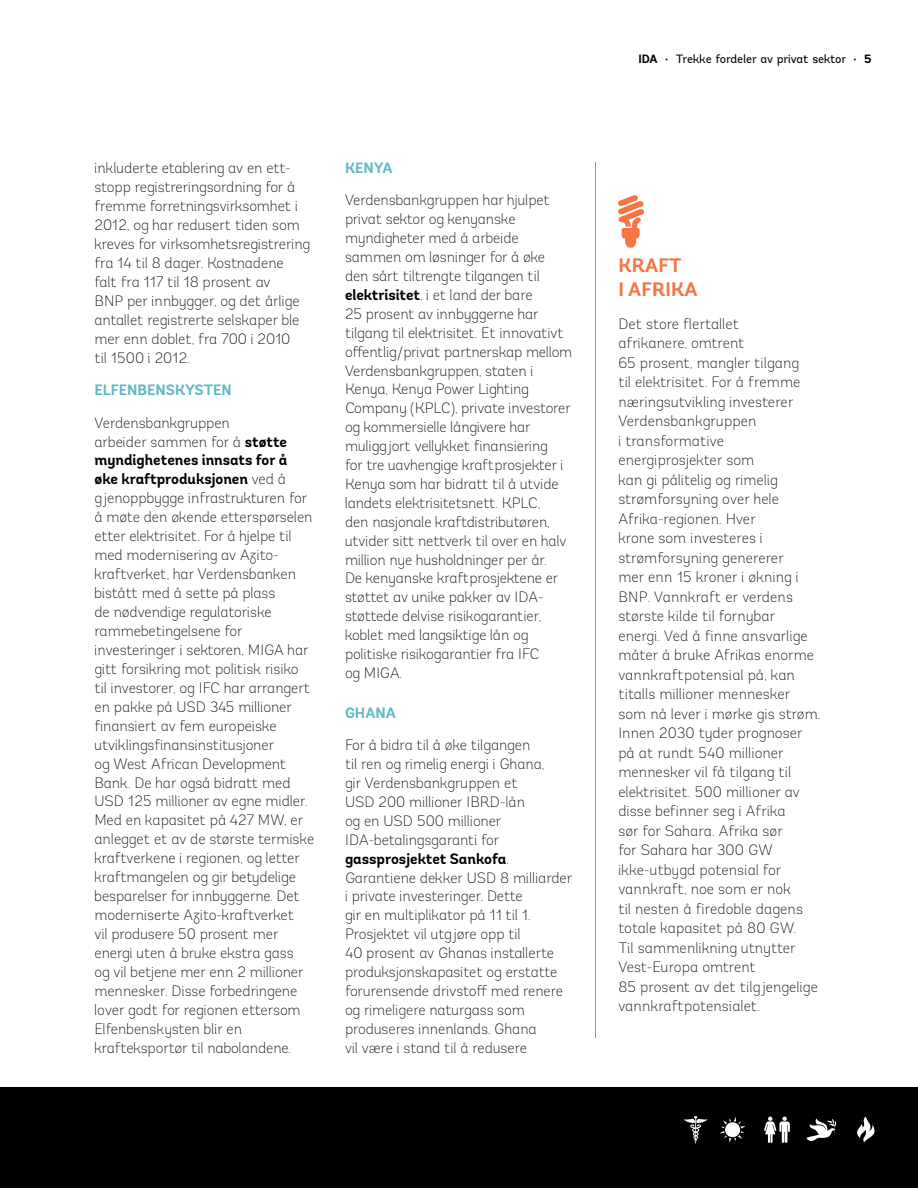
<style>
.page{position:relative;width:918px;height:1188px;background:#fff}
.page>*{position:absolute;margin:0;border:0;box-sizing:border-box;transform-origin:0 0}
.t1{font:700 19.5px/23.4px "Andes";letter-spacing:.01em;color:#f47643}
.t2{font:200 15px/18.9px "Andes";letter-spacing:-.005em;color:#000}
.t3{font:700 15px "Andes";color:#5fbac3}
.t4{font:12px "Andes";letter-spacing:-.015em;color:#000}
.s1{font-weight:700}
</style>
<div class="page">
<div style="left:0;top:1088px;width:918px;height:100px;background:#000"></div>
<svg style="left:764px;top:1117px;width:26px;height:26px"></svg>
<svg style="left:857px;top:1117px;width:17px;height:26px"></svg>
<svg style="left:684px;top:1116px;width:24px;height:27px"></svg>
<svg style="left:806px;top:1118px;width:30px;height:23px"></svg>
<svg style="left:720px;top:1117px;width:26px;height:26px"></svg>
<hr style="left:595px;top:162px;width:1px;height:876px;background:#f47643">
<svg style="left:618px;top:195px;width:26px;height:53px"></svg>
<p class="t2" style="left:94px;top:159px;width:217px">inkluderte etablering av en ett&shy;stopp registreringsordning for å fremme forretningsvirksomhet i<br>2012, og har redusert tiden som kreves for virksomhetsregistrering fra 14 til 8 dager. Kostnadene<br>falt fra 117 til 18 prosent av<br>BNP per innbygger, og det årlige antallet registrerte selskaper ble mer enn doblet, fra 700 i 2010<br>til 1500 i 2012.</p>
<p class="t3" style="left:94px;top:381px;width:139px">Elfenbenskysten</p>
<p class="t2" style="left:94px;top:413px;width:221px">Verdensbankgruppen<br>arbeider sammen for å <span class="s1">støtte myndighetenes innsats for å øke kraftproduksjonen</span> ved å gjenoppbygge infrastrukturen for å møte den økende etterspørselen etter elektrisitet. For å hjelpe til med modernisering av Azito&shy;kraftverket, har Verdensbanken bistått med å sette på plass<br>de nødvendige regulatoriske rammebetingelsene for investeringer i sektoren, MIGA har gitt forsikring mot politisk risiko til investorer, og IFC har arrangert en pakke på USD 345 millioner finansiert av fem europeiske utviklingsfinansinstitusjoner<br>og West African Development<br>Bank. De har også bidratt med<br>USD 125 millioner av egne midler.<br>Med en kapasitet på 427 MW, er anlegget et av de største termiske kraftverkene i regionen, og letter kraftmangelen og gir betydelige besparelser for innbyggerne. Det moderniserte Azito-kraftverket<br>vil produsere 50 prosent mer energi uten å bruke ekstra gass<br>og vil betjene mer enn 2 millioner mennesker. Disse forbedringene lover godt for regionen ettersom<br>Elfenbenskysten blir en krafteksportør til nabolandene.</p>
<p class="t3" style="left:345px;top:159px;width:48px">Ke nya</p>
<p class="t2" style="left:345px;top:191px;width:229px">Verdensbankgruppen har hjulpet privat sektor og kenyanske myndigheter med å arbeide sammen om løsninger for å øke den sårt tiltrengte tilgangen til <span class="s1">elektrisitet</span>, i et land der bare<br>25 prosent av innbyggerne har tilgang til elektrisitet. Et innovativt offentlig/privat partnerskap mellom<br>Verdensbankgruppen, staten i<br>Kenya, Kenya Power Lighting<br>Company (KPLC), private investorer og kommersielle långivere har muliggjort vellykket finansiering<br>for tre uavhengige kraftprosjekter i<br>Kenya som har bidratt til å utvide landets elektrisitetsnett. KPLC,<br>den nasjonale kraftdistributøren, utvider sitt nettverk til over en halv million nye husholdninger per år.<br>De kenyanske kraftprosjektene er støttet av unike pakker av IDA&shy;støttede delvise risikogarantier, koblet med langsiktige lån og politiske risikogarantier fra IFC<br>og MIGA.</p>
<p class="t3" style="left:345px;top:703px;width:51px">Ghana</p>
<p class="t2" style="left:345px;top:736px;width:229px">For å bidra til å øke tilgangen<br>til ren og rimelig energi i Ghana,<br>gir Verdensbankgruppen et<br>USD 200 millioner IBRD-lån<br>og en USD 500 millioner<br>IDA-betalingsgaranti for <span class="s1">gassprosjektet Sankofa</span>.<br>Garantiene dekker USD 8 milliarder i private investeringer. Dette<br>gir en multiplikator på 11 til 1.<br>Prosjektet vil utgjøre opp til<br>40 prosent av Ghanas installerte produksjonskapasitet og erstatte forurensende drivstoff med renere og rimeligere naturgass som produseres innenlands. Ghana<br>vil være i stand til å redusere</p>
<p class="t4" style="left:638px;top:52px;width:235px"><span class="s1">IDA</span> • Trekke fordeler av privat sektor • <span class="s1">5</span></p>
<h1 class="t1" style="left:618px;top:255px;width:79px">Kraft<br>i Afrika</h1>
<p class="t2" style="left:618px;top:314px;width:204px;line-height:19.5px">Det store flertallet<br>afrikanere, omtrent<br>65 prosent, mangler tilgang<br>til elektrisitet. For å fremme næringsutvikling investerer<br>Verdensbankgruppen<br>i transformative energiprosjekter som<br>kan gi pålitelig og rimelig strømforsyning over hele<br>Afrika-regionen. Hver<br>krone som investeres i strømforsyning genererer<br>mer enn 15 kroner i økning i<br>BNP. Vannkraft er verdens største kilde til fornybar energi. Ved å finne ansvarlige måter å bruke Afrikas enorme vannkraftpotensial på, kan titalls millioner mennesker som nå lever i mørke gis strøm.<br>Innen 2030 tyder prognoser på at rundt 540 millioner mennesker vil få tilgang til elektrisitet. 500 millioner av disse befinner seg i Afrika<br>sør for Sahara. Afrika sør<br>for Sahara har 300 GW ikke-utbygd potensial for vannkraft, noe som er nok<br>til nesten å firedoble dagens totale kapasitet på 80 GW.<br>Til sammenlikning utnytter<br>Vest-Europa omtrent<br>85 prosent av det tilgjengelige vannkraftpotensialet.</p>
</div>
